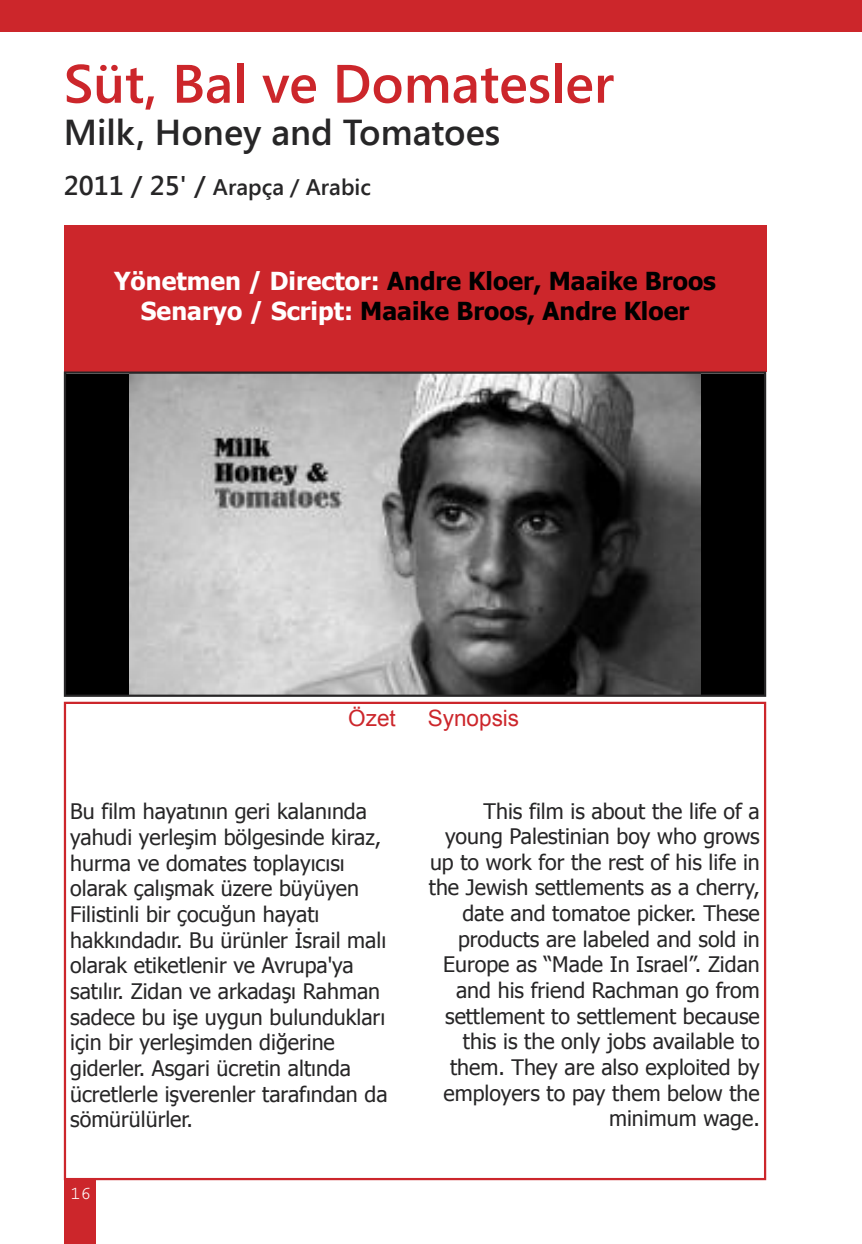
<style>
.page{position:relative;width:862px;height:1244px;background:#fff}
.page>*{position:absolute;margin:0;border:0;box-sizing:border-box;transform-origin:0 0}
.t1{font:600 54px "Segoe UI";color:#cc262b}
.t2{font:600 36px "Segoe UI";color:#272627}
.t3{font:700 24.75px/29.7px "Tahoma";color:#000;text-align:center}
.t4{font:600 22.5px "Segoe UI";color:#272627}
.t5{font:22.5px "Arial";color:#cc262b}
.t6{font:21.38px/25.7px "Tahoma";color:#272627;text-align:right}
.t7{font:18px "Courier";color:#fff}
.s1{font-size:27px}
.s2{color:#fff}
</style>
<div class="page">
<div style="left:0;top:0;width:861px;height:32px;background:#cc262b"></div>
<div style="left:64px;top:1180px;width:32px;height:64px;background:#cc262b"></div>
<div style="left:64px;top:225px;width:701px;height:146px;background:#cc262b"></div>
<div style="left:66px;top:374px;width:697px;height:320px;background:#000"></div>
<img style="left:129px;top:374px;width:571px;height:320px">
<div style="left:64px;top:371px;width:701px;height:326px;border:2px solid #272627"></div>
<div style="left:64px;top:702px;width:701px;height:478px;border:2px solid #cc262b"></div>
<h1 class="t1" style="left:64px;top:44px;width:551px">Süt, Bal ve Domatesler</h1>
<h2 class="t2" style="left:64px;top:107px;width:438px">Milk, Honey and Tomatoes</h2>
<p class="t4" style="left:64px;top:171px;width:308px"><span class="s1">2011 / 25' /</span> Arapça / Arabic</p>
<p class="t3" style="left:114px;top:265px;width:603px"><span class="s2">Yönetmen / Director:</span> Andre Kloer, Maaike Broos<br><span class="s2">Senaryo / Script:</span> Maaike Broos, Andre Kloer</p>
<p class="t5" style="left:348px;top:706px;width:49px">Özet</p>
<p class="t5" style="left:427px;top:706px;width:93px">Synopsis</p>
<p class="t6" style="left:70px;top:798px;width:319px;text-align:left">Bu film hayatının geri kalanında yahudi yerleşim bölgesinde kiraz, hurma ve domates toplayıcısı olarak çalışmak üzere büyüyen<br>Filistinli bir çocuğun hayatı hakkındadır. Bu ürünler İsrail malı olarak etiketlenir ve Avrupa'ya satılır. Zidan ve arkadaşı Rahman sadece bu işe uygun bulundukları için bir yerleşimden diğerine giderler. Asgari ücretin altında ücretlerle işverenler tarafından da sömürülürler.</p>
<p class="t7" style="left:70px;top:1187px;width:23px">16</p>
<p class="t6" style="left:428px;top:797px;width:332px">This film is about the life of a young Palestinian boy who grows up to work for the rest of his life in the Jewish settlements as a cherry, date and tomatoe picker. These products are labeled and sold in<br>Europe as “Made In Israel”. Zidan and his friend Rachman go from settlement to settlement because this is the only jobs available to them. They are also exploited by employers to pay them below the minimum wage.</p>
</div>
